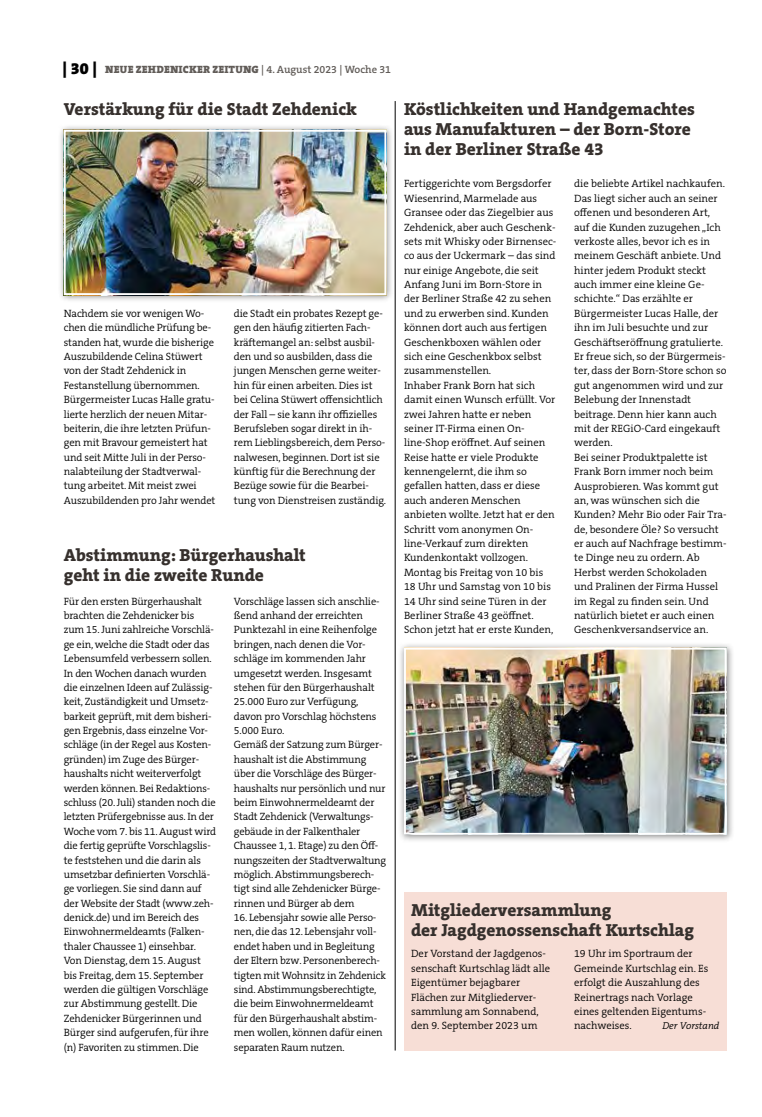
<style>
.page{position:relative;width:762px;height:1117px;background:#fff}
.page>*{position:absolute;margin:0;border:0;box-sizing:border-box;transform-origin:0 0}
.t1{font:800 17.5px/20px "The Serif B W8";color:#36302d}
.t2{font:300 10.62px/14.4px "The Serif B W4";letter-spacing:-.01em;color:#000}
.t3{font:900 10.62px "The Serif B W9";letter-spacing:.015em;color:#615c58}
.t4{font:italic 300 10px "The Serif B W4";color:#000}
.s1{font-size:16.25px;color:#000}
.s2{font-family:"The Serif B W6";font-weight:600}
</style>
<div class="page">
<hr style="left:395px;top:101px;width:1px;height:949px;background:#000">
<div style="left:398px;top:641px;width:336px;height:201px;background:#000;opacity:.45"></div>
<img style="left:407px;top:650px;width:316px;height:181px">
<div style="left:404px;top:647px;width:322px;height:187px;border:2px solid #fff"></div>
<div style="left:58px;top:124px;width:336px;height:179px;background:#000;opacity:.45"></div>
<img style="left:67px;top:133px;width:316px;height:159px">
<div style="left:64px;top:130px;width:322px;height:165px;border:2px solid #fff"></div>
<div style="left:404px;top:892px;width:322px;height:158px;background:#f7ded6"></div>
<p class="t3" style="left:63px;top:63px;width:330px"><span class="s1">| 30 |</span> NEUE ZEHDENICKER ZEITUNG <span class="s2">| 4. August 2023 | Woche 31</span></p>
<h1 class="t1" style="left:64px;top:99px;width:295px">Verstärkung für die Stadt Zehdenick</h1>
<p class="t2" style="left:64px;top:306px;width:153px">Nachdem sie vor wenigen Wo&shy;chen die mündliche Prüfung be&shy;standen hat, wurde die bisherige<br>Auszubildende Celina Stüwert von der Stadt Zehdenick in<br>Festanstellung übernommen.<br>Bürgermeister Lucas Halle gratu&shy;lierte herzlich der neuen Mitar&shy;beiterin, die ihre letzten Prüfun&shy;gen mit Bravour gemeistert hat und seit Mitte Juli in der Perso&shy;nalabteilung der Stadtverwal&shy;tung arbeitet. Mit meist zwei<br>Auszubildenden pro Jahr wendet</p>
<p class="t2" style="left:234px;top:306px;width:154px">die Stadt ein probates Rezept ge&shy;gen den häufig zitierten Fach&shy;kräftemangel an: selbst ausbil&shy;den und so ausbilden, dass die jungen Menschen gerne weiter&shy;hin für einen arbeiten. Dies ist bei Celina Stüwert offensichtlich der Fall – sie kann ihr offizielles<br>Berufsleben sogar direkt in ih&shy;rem Lieblingsbereich, dem Perso&shy;nalwesen, beginnen. Dort ist sie künftig für die Berechnung der<br>Bezüge sowie für die Bearbei&shy;tung von Dienstreisen zuständig.</p>
<h1 class="t1" style="left:64px;top:545px;width:243px">Abstimmung: Bürgerhaushalt geht in die zweite Runde</h1>
<p class="t2" style="left:64px;top:593px;width:154px">Für den ersten Bürgerhaushalt brachten die Zehdenicker bis zum 15. Juni zahlreiche Vorschlä&shy;ge ein, welche die Stadt oder das<br>Lebensumfeld verbessern sollen.<br>In den Wochen danach wurden die einzelnen Ideen auf Zulässig&shy;keit, Zuständigkeit und Umsetz&shy;barkeit geprüft, mit dem bisheri&shy;gen Ergebnis, dass einzelne Vor&shy;schläge (in der Regel aus Kosten&shy;gründen) im Zuge des Bürger&shy;haushalts nicht weiterverfolgt werden können. Bei Redaktions&shy;schluss (20. Juli) standen noch die letzten Prüfergebnisse aus. In der<br>Woche vom 7. bis 11. August wird die fertig geprüfte Vorschlagslis&shy;te feststehen und die darin als umsetzbar definierten Vorschlä&shy;ge vorliegen. Sie sind dann auf der Website der Stadt (www.zeh&shy;denick.de) und im Bereich des<br>Einwohnermeldeamts (Falken&shy;thaler Chaussee 1) einsehbar.<br>Von Dienstag, dem 15. August bis Freitag, dem 15. September werden die gültigen Vorschläge zur Abstimmung gestellt. Die<br>Zehdenicker Bürgerinnen und<br>Bürger sind aufgerufen, für ihre (n) Favoriten zu stimmen. Die</p>
<p class="t2" style="left:234px;top:593px;width:154px">Vorschläge lassen sich anschlie&shy;ßend anhand der erreichten<br>Punktezahl in eine Reihenfolge bringen, nach denen die Vor&shy;schläge im kommenden Jahr umgesetzt werden. Insgesamt stehen für den Bürgerhaushalt<br>25.000 Euro zur Verfügung, davon pro Vorschlag höchstens<br>5.000 Euro.<br>Gemäß der Satzung zum Bürger&shy;haushalt ist die Abstimmung über die Vorschläge des Bürger&shy;haushalts nur persönlich und nur beim Einwohnermeldeamt der<br>Stadt Zehdenick (Verwaltungs&shy;gebäude in der Falkenthaler<br>Chaussee 1, 1. Etage) zu den Öff&shy;nungszeiten der Stadtverwaltung möglich. Abstimmungsberech&shy;tigt sind alle Zehdenicker Bürge&shy;rinnen und Bürger ab dem</p>
<p class="t2" style="left:234px;top:910px;width:154px">16. Lebensjahr sowie alle Perso&shy;nen, die das 12. Lebensjahr voll&shy;endet haben und in Begleitung der Eltern bzw. Personenberech&shy;tigten mit Wohnsitz in Zehdenick sind. Abstimmungsberechtigte, die beim Einwohnermeldeamt für den Bürgerhaushalt abstim&shy;men wollen, können dafür einen separaten Raum nutzen.</p>
<h1 class="t1" style="left:404px;top:99px;width:292px">Köstlichkeiten und Handgemachtes aus Manufakturen – der Born-Store in der Berliner Straße 43</h1>
<p class="t2" style="left:404px;top:177px;width:154px">Fertiggerichte vom Bergsdorfer<br>Wiesenrind, Marmelade aus<br>Gransee oder das Ziegelbier aus<br>Zehdenick, aber auch Geschenk&shy;sets mit Whisky oder Birnensec&shy;co aus der Uckermark – das sind nur einige Angebote, die seit<br>Anfang Juni im Born-Store in der Berliner Straße 42 zu sehen und zu erwerben sind. Kunden können dort auch aus fertigen<br>Geschenkboxen wählen oder sich eine Geschenkbox selbst zusammenstellen.<br>Inhaber Frank Born hat sich damit einen Wunsch erfüllt. Vor zwei Jahren hatte er neben seiner IT-Firma einen On&shy;line-Shop eröffnet. Auf seinen<br>Reise hatte er viele Produkte kennengelernt, die ihm so gefallen hatten, dass er diese auch anderen Menschen anbieten wollte. Jetzt hat er den<br>Schritt vom anonymen On&shy;line-Verkauf zum direkten<br>Kundenkontakt vollzogen.<br>Montag bis Freitag von 10 bis<br>18 Uhr und Samstag von 10 bis<br>14 Uhr sind seine Türen in der<br>Berliner Straße 43 geöffnet.<br>Schon jetzt hat er erste Kunden,</p>
<p class="t2" style="left:574px;top:177px;width:154px">die beliebte Artikel nachkaufen.<br>Das liegt sicher auch an seiner offenen und besonderen Art, auf die Kunden zuzugehen „Ich verkoste alles, bevor ich es in meinem Geschäft anbiete. Und hinter jedem Produkt steckt auch immer eine kleine Ge&shy;schichte.“ Das erzählte er<br>Bürgermeister Lucas Halle, der ihn im Juli besuchte und zur<br>Geschäftseröffnung gratulierte.<br>Er freue sich, so der Bürgermeis&shy;ter, dass der Born-Store schon so gut angenommen wird und zur<br>Belebung der Innenstadt beitrage. Denn hier kann auch mit der REGiO-Card eingekauft werden.<br>Bei seiner Produktpalette ist<br>Frank Born immer noch beim<br>Ausprobieren. Was kommt gut an, was wünschen sich die<br>Kunden? Mehr Bio oder Fair Tra&shy;de, besondere Öle? So versucht er auch auf Nachfrage bestimm&shy;te Dinge neu zu ordern. Ab<br>Herbst werden Schokoladen und Pralinen der Firma Hussel im Regal zu finden sein. Und natürlich bietet er auch einen<br>Geschenkversandservice an.</p>
<h1 class="t1" style="left:411px;top:899px;width:284px">Mitgliederversammlung<br>der Jagdgenossenschaft Kurtschlag</h1>
<p class="t2" style="left:411px;top:946px;width:140px">Der Vorstand der Jagdgenos&shy;senschaft Kurtschlag lädt alle<br>Eigentümer bejagbarer<br>Flächen zur Mitgliederver&shy;sammlung am Sonnabend, den 9. September 2023 um</p>
<p class="t2" style="left:574px;top:946px;width:136px">19 Uhr im Sportraum der<br>Gemeinde Kurtschlag ein. Es erfolgt die Auszahlung des<br>Reinertrags nach Vorlage eines geltenden Eigentums&shy;nachweises.</p>
<p class="t4" style="left:662px;top:1019px;width:59px">Der Vorstand</p>
</div>
